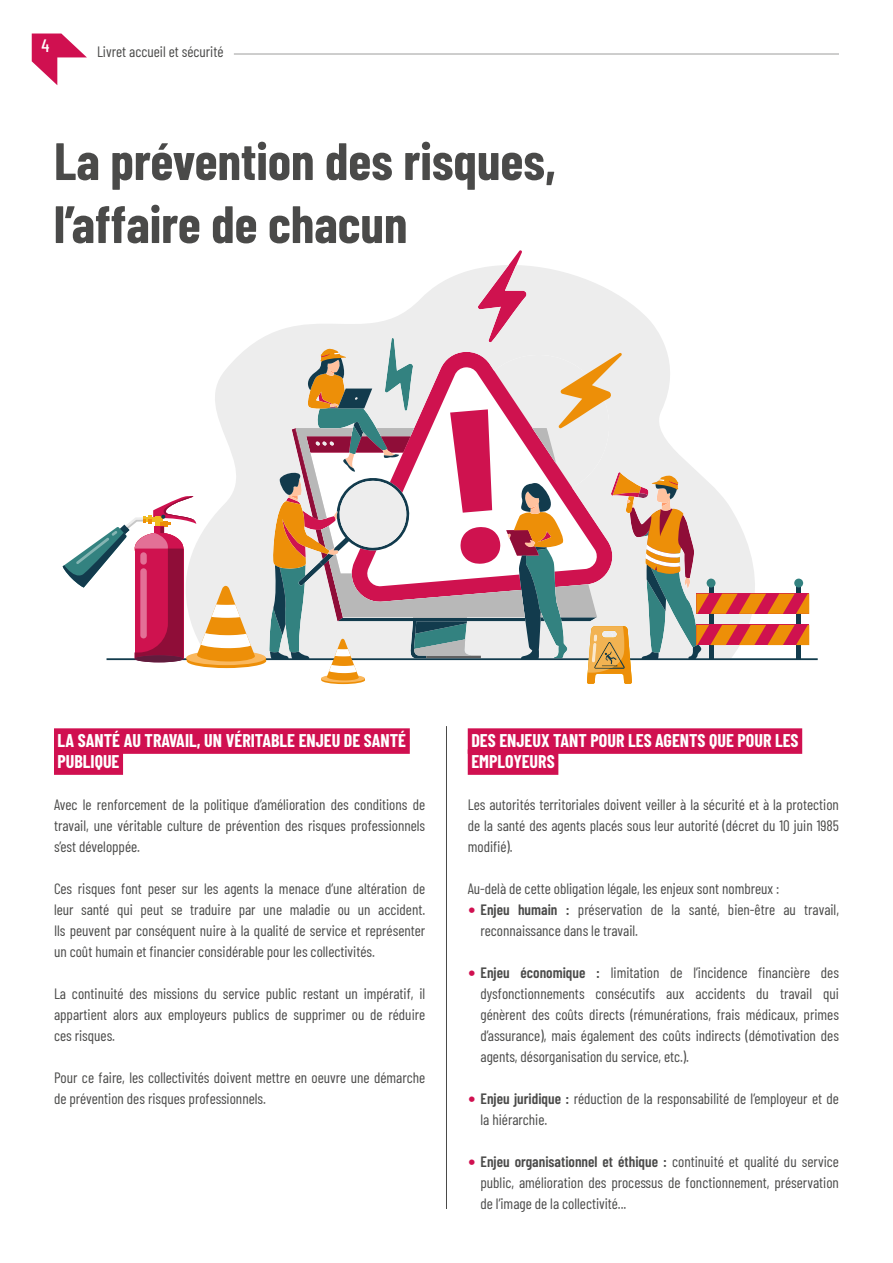
<style>
.page{position:relative;width:893px;height:1263px;background:#fff}
.page>*{position:absolute;margin:0;border:0;box-sizing:border-box;transform-origin:0 0}
.Texte_introductif_SemiBold{font:700 52.5px/63px "Barlow Condensed";color:#4a4a49}
.Sous_titre_1_surligné_framboise{font:700 18px/21px "Barlow Condensed";color:#fff}
.t1{font:500 18px "Barlow Condensed";color:#fff}
.Corps_de_texte{font:15px/21px "Barlow Condensed";color:#4a4a49;text-align:justify}
.s1{font-family:"Verdana";color:#d01050}
.s2{font-weight:600}
</style>
<div class="page">
<hr style="left:446px;top:726px;width:1px;height:483px;background:#4a4a49">
<svg style="left:62px;top:250px;width:747px;height:434px"></svg>
<hr style="left:234px;top:54px;width:605px;height:1px;background:#9d9d9c">
<svg style="left:32px;top:34px;width:55px;height:51px"></svg>
<div style="left:54px;top:728px;width:356px;height:26px;background:#d01050"></div>
<div style="left:54px;top:749px;width:69px;height:26px;background:#d01050"></div>
<div style="left:468px;top:728px;width:334px;height:26px;background:#d01050"></div>
<div style="left:468px;top:749px;width:90px;height:26px;background:#d01050"></div>
<p class="t1" style="left:42px;top:32px;width:9px">4</p>
<p class="Corps_de_texte" style="left:97px;top:40px;width:128px">Livret accueil et sécurité</p>
<p class="Texte_introductif_SemiBold" style="left:54px;top:127px;width:503px">La prévention des risques, l’affaire de chacun</p>
<p class="Sous_titre_1_surligné_framboise" style="left:58px;top:729px;width:350px">LA SANTÉ AU TRAVAIL, UN VÉRITABLE ENJEU DE SANTÉ<br>PUBLIQUE</p>
<p class="Corps_de_texte" style="left:54px;top:793px;width:373px">Avec le renforcement de la politique d’amélioration des conditions de travail, une véritable culture de prévention des risques professionnels s’est développée.</p>
<p class="Corps_de_texte" style="left:54px;top:877px;width:373px">Ces risques font peser sur les agents la menace d’une altération de leur santé qui peut se traduire par une maladie ou un accident.<br>Ils peuvent par conséquent nuire à la qualité de service et représenter un coût humain et financier considérable pour les collectivités.</p>
<p class="Corps_de_texte" style="left:54px;top:982px;width:373px">La continuité des missions du service public restant un impératif, il appartient alors aux employeurs publics de supprimer ou de réduire ces risques.</p>
<p class="Corps_de_texte" style="left:54px;top:1066px;width:373px">Pour ce faire, les collectivités doivent mettre en oeuvre une démarche de prévention des risques professionnels.</p>
<p class="Sous_titre_1_surligné_framboise" style="left:471px;top:729px;width:329px">DES ENJEUX TANT POUR LES AGENTS QUE POUR LES<br>EMPLOYEURS</p>
<p class="Corps_de_texte" style="left:468px;top:793px;width:373px">Les autorités territoriales doivent veiller à la sécurité et à la protection de la santé des agents placés sous leur autorité (décret du 10 juin 1985 modifié).</p>
<p class="Corps_de_texte" style="left:468px;top:877px;width:313px">Au-delà de cette obligation légale, les enjeux sont nombreux :</p>
<p class="Corps_de_texte" style="left:480px;top:898px;width:360px;text-indent:-13px"><span class="s1">•</span> <span class="s2">Enjeu humain :</span> préservation de la santé, bien-être au travail, reconnaissance dans le travail.</p>
<p class="Corps_de_texte" style="left:480px;top:961px;width:360px;text-indent:-13px"><span class="s1">•</span> <span class="s2">Enjeu économique :</span> limitation de l’incidence financière des dysfonctionnements consécutifs aux accidents du travail qui génèrent des coûts directs (rémunérations, frais médicaux, primes d’assurance), mais également des coûts indirects (démotivation des agents, désorganisation du service, etc.).</p>
<p class="Corps_de_texte" style="left:480px;top:1087px;width:360px;text-indent:-13px"><span class="s1">•</span> <span class="s2">Enjeu juridique :</span> réduction de la responsabilité de l’employeur et de la hiérarchie.</p>
<p class="Corps_de_texte" style="left:480px;top:1150px;width:360px;text-indent:-13px"><span class="s1">•</span> <span class="s2">Enjeu organisationnel et éthique :</span> continuité et qualité du service public, amélioration des processus de fonctionnement, préservation de l’image de la collectivité...</p>
</div>
